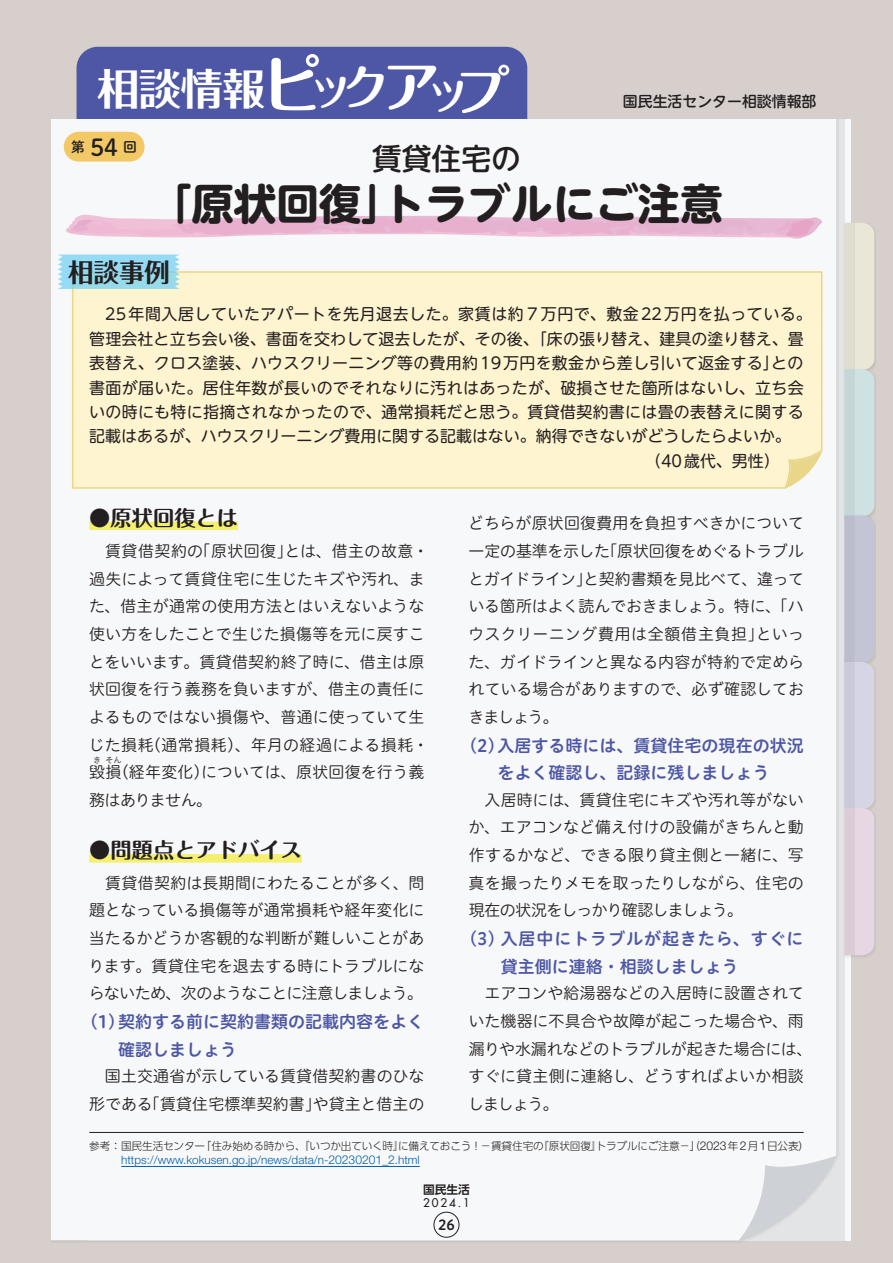
<style>
.page{position:relative;width:893px;height:1263px;background:#d6cfcc}
.page>*{position:absolute;margin:0;border:0;box-sizing:border-box;transform-origin:0 0}
.t1{font:700 42.45px "UD Shin M Go Pro";color:#231f20}
.t2{font:700 42.45px "Folk Pro";color:#fff}
.t3{font:500 29.7px "UD Shin M Go Pro";color:#231f20}
.t4{font:700 25.5px "Folk Pro";color:#231f20}
.t5{font:23.4px "P Shuei M Go Std B";color:#231f20}
.t6{font:700 21.3px "Maru Fo Pro";color:#231f20}
.t7{font:16.95px/27.6px "Hiragino UD Sans R Std W6";color:#4d57a5}
.t8{font:16.95px/27.6px "Hiragino UD Sans R Std W6";letter-spacing:.055em;color:#4d57a5}
.t9{font:15.9px/27.6px "Hiragino UD Sans R Std W3";letter-spacing:.005em;color:#231f20}
.t10{font:15.9px "UD Shin M Go Pro";letter-spacing:.02em;color:#231f20}
.t11{font:15.9px "UD Shin M Go Pro";color:#231f20}
.t12{font:500 14.85px "UD Shin M Go Pro";color:#231f20}
.t13{font:13.8px "P Shuei M Go Std B";color:#231f20}
.t14{font:13.8px "Hiragino UD Sans R Std W6";color:#231f20}
.t15{font:300 11.7px "Helvetica Neue LT Std";color:#0160ae}
.t16{font:500 11.7px "Futura Std";color:#231f20}
.t17{font:700 11.7px "UD Shin Go Pro De";color:#231f20}
.t18{font:300 10.65px "UD Shin Go Pro";letter-spacing:-.015em;color:#231f20}
.t19{font:7.95px "Hiragino UD Sans R Std W3";color:#231f20}
.s1{font-family:"Maru Fo Pro";font-size:63.75px}
.s2{font-family:"Maru Fo Pro";font-size:46.8px}
.s3{font-family:"Maru Fo Pro";font-size:58.5px}
.s4{font-family:"Maru Fo Pro";font-size:53.85px}
.s5{font-family:"Helvetica Neue LT Std";font-size:12.15px}
.s6{font-size:12.15px}
</style>
<div class="page">
<div style="left:77px;top:47px;width:450px;height:72px;background:#4d57a5"></div>
<div style="left:51px;top:119px;width:785px;height:1121px;background:#f7f8f9"></div>
<img style="left:841px;top:220px;width:35px;height:146px">
<img style="left:841px;top:366px;width:35px;height:147px">
<img style="left:841px;top:513px;width:35px;height:146px">
<img style="left:841px;top:659px;width:35px;height:146px">
<img style="left:841px;top:805px;width:35px;height:156px">
<svg style="left:844px;top:223px;width:30px;height:732px"></svg>
<div style="left:72px;top:271px;width:750px;height:218px;background:#fef4cf"></div>
<svg style="left:786px;top:451px;width:36px;height:37px"></svg>
<svg style="left:58px;top:255px;width:122px;height:34px;background:#99dbef"></svg>
<svg style="left:65px;top:215px;width:757px;height:24px;background:#ecc5da"></svg>
<div style="left:64px;top:132px;width:81px;height:30px;background:#f2c966;border-radius:15px"></div>
<div style="left:89px;top:522px;width:149px;height:8px;background:#f4ef6e"></div>
<div style="left:89px;top:854px;width:213px;height:9px;background:#f4ef6e"></div>
<hr style="left:121px;top:1166px;width:299px;height:1px;background:#0160ae">
<hr style="left:89px;top:1132px;width:715px;height:1px;background:#231f20">
<div style="left:434px;top:1212px;width:25px;height:25px;border:1px solid #231f20;border-radius:50%"></div>
<h1 class="t2" style="left:97px;top:53px;width:414px">相談情報<span class="s1">ピ</span><span class="s2">ック</span><span class="s3">ア</span><span class="s2">ッ</span><span class="s4">プ</span></h1>
<p class="t12" style="left:623px;top:89px;width:195px">国民生活センター相談情報部</p>
<h3 class="t5" style="left:90px;top:129px;width:29px">54</h3>
<p class="t13" style="left:71px;top:137px;width:15px">第</p>
<p class="t13" style="left:123px;top:137px;width:15px">回</p>
<h2 class="t3" style="left:372px;top:135px;width:150px">賃貸住宅の</h2>
<h1 class="t1" style="left:149px;top:169px;width:576px">「原状回復」トラブルにご注意</h1>
<h3 class="t4" style="left:68px;top:250px;width:104px">相談事例</h3>
<p class="t10" style="left:105px;top:301px;width:708px">25年間入居していたアパートを先月退去した。家賃は約７万円で、敷金22万円を払っている。</p>
<p class="t10" style="left:89px;top:326px;width:716px">管理会社と立ち会い後、書面を交わして退去したが、その後、「床の張り替え、建具の塗り替え、畳</p>
<p class="t10" style="left:89px;top:350px;width:716px">表替え、クロス塗装、ハウスクリーニング等の費用約19万円を敷金から差し引いて返金する」との</p>
<p class="t10" style="left:89px;top:375px;width:716px">書面が届いた。居住年数が長いのでそれなりに汚れはあったが、破損させた箇所はないし、立ち会</p>
<p class="t10" style="left:89px;top:399px;width:716px">いの時にも特に指摘されなかったので、通常損耗だと思う。賃貸借契約書には畳の表替えに関する</p>
<p class="t11" style="left:89px;top:423px;width:703px">記載はあるが、ハウスクリーニング費用に関する記載はない。納得できないがどうしたらよいか。</p>
<p class="t10" style="left:645px;top:448px;width:136px">（40歳代、男性）</p>
<h3 class="t6" style="left:89px;top:501px;width:150px">●原状回復とは</h3>
<p class="t9" style="left:89px;top:536px;width:342px;text-indent:17px">賃貸借契約の「原状回復」とは、借主の故意・過失によって賃貸住宅に生じたキズや汚れ、また、借主が通常の使用方法とはいえないような使い方をしたことで生じた損傷等を元に戻すことをいいます。賃貸借契約終了時に、借主は原状回復を行う義務を負いますが、借主の責任によるものではない損傷や、普通に使っていて生じた損耗（通常損耗）、年月の経過による損耗・毀損</p>
<p class="t9" style="left:468px;top:509px;width:338px;text-align:justify">どちらが原状回復費用を負担すべきかについて一定の基準を示した「原状回復をめぐるトラブルとガイドライン」と契約書類を見比べて、違っている箇所はよく読んでおきましょう。特に、「ハウスクリーニング費用は全額借主負担」といった、ガイドラインと異なる内容が特約で定められている場合がありますので、必ず確認しておきましょう。</p>
<p class="t7" style="left:460px;top:730px;width:345px;text-align:center">（2）入居する時には、賃貸住宅の現在の状況をよく確認し、記録に残しましょう</p>
<p class="t9" style="left:469px;top:785px;width:337px;text-align:justify;text-indent:16px">入居時には、賃貸住宅にキズや汚れ等がないか、エアコンなど備え付けの設備がきちんと動作するかなど、できる限り貸主側と一緒に、写真を撮ったりメモを取ったりしながら、住宅の現在の状況をしっかり確認しましょう。</p>
<p class="t8" style="left:501px;top:924px;width:304px;text-indent:-40px">（3）入居中にトラブルが起きたら、すぐに貸主側に連絡・相談しましょう</p>
<p class="t9" style="left:468px;top:979px;width:346px;text-indent:16px">エアコンや給湯器などの入居時に設置されていた機器に不具合や故障が起こった場合や、雨漏りや水漏れなどのトラブルが起きた場合には、すぐに貸主側に連絡し、どうすればよいか相談しましょう。</p>
<p class="t18" style="left:89px;top:1137px;width:721px">参考：国民生活センター「住み始める時から、『いつか出ていく時』に備えておこう！－賃貸住宅の『原状回復』トラブルにご注意－」（<span class="s5">2023</span>年<span class="s5">2</span>月<span class="s5">1</span>日公表）</p>
<p class="t15" style="left:121px;top:1153px;width:300px">https://www.kokusen.go.jp/news/data/n-<span class="s6">20230201</span>_<span class="s6">2</span>.html</p>
<p class="t17" style="left:423px;top:1179px;width:48px">国民生活</p>
<p class="t16" style="left:423px;top:1196px;width:48px">2024.1</p>
<p class="t14" style="left:438px;top:1214px;width:18px">26</p>
<p class="t19" style="left:93px;top:754px;width:9px">き</p>
<p class="t19" style="left:106px;top:754px;width:17px">そん</p>
<p class="t9" style="left:89px;top:757px;width:337px;text-indent:23px">（経年変化）については、原状回復を行う義務はありません。</p>
<h3 class="t6" style="left:89px;top:833px;width:214px">●問題点とアドバイス</h3>
<p class="t9" style="left:89px;top:868px;width:337px;text-align:justify;text-indent:17px">賃貸借契約は長期間にわたることが多く、問題となっている損傷等が通常損耗や経年変化に当たるかどうか客観的な判断が難しいことがあります。賃貸住宅を退去する時にトラブルにならないため、次のようなことに注意しましょう。</p>
<p class="t7" style="left:118px;top:1007px;width:308px;text-indent:-37px">（1）契約する前に契約書類の記載内容をよく確認しましょう</p>
<p class="t9" style="left:89px;top:1061px;width:337px;text-align:right">国土交通省が示している賃貸借契約書のひな形である「賃貸住宅標準契約書」や貸主と借主の</p>
</div>
